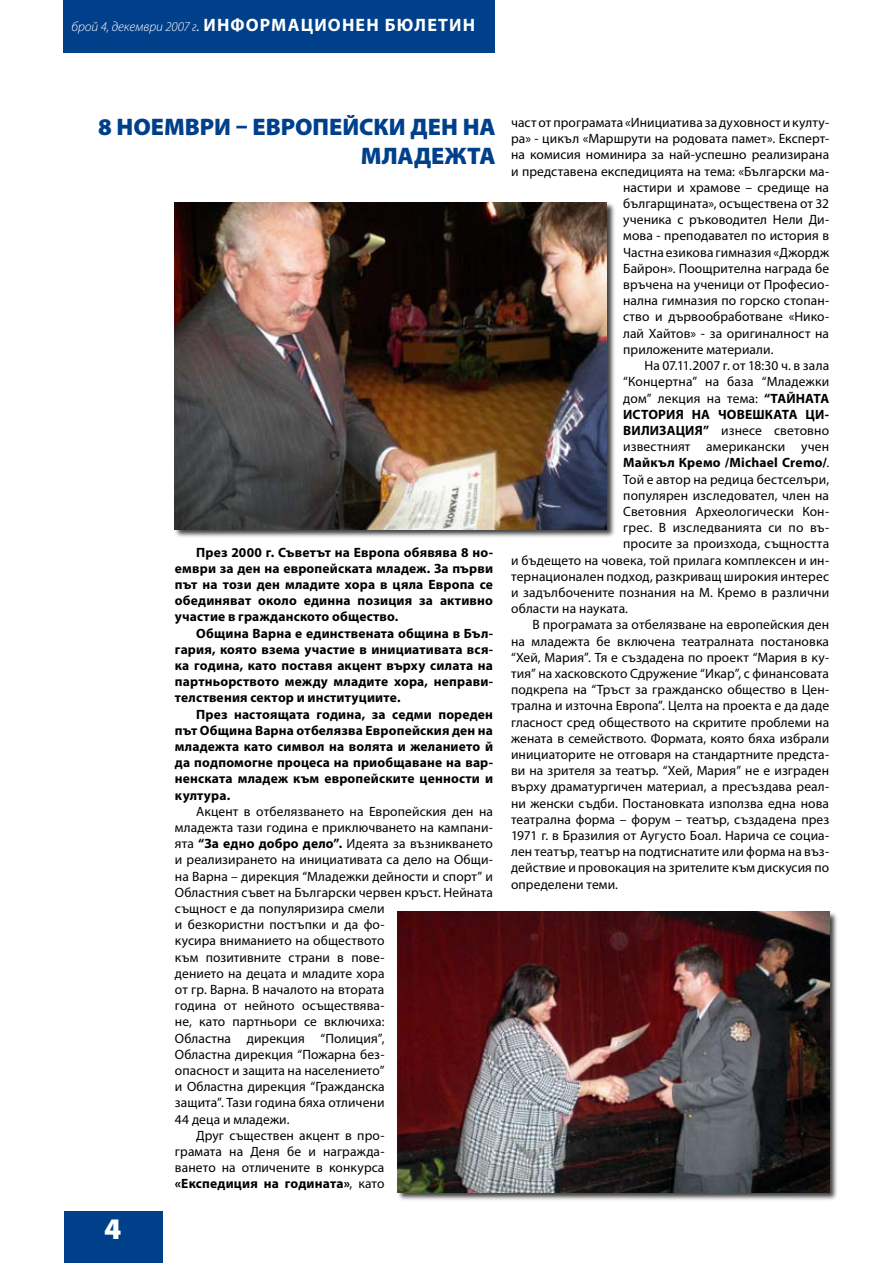
<style>
.page{position:relative;width:893px;height:1263px;background:#fff}
.page>*{position:absolute;margin:0;border:0;box-sizing:border-box;transform-origin:0 0}
.t1{font:900 24px/28.8px "Myriad Pro";color:#00408b;text-align:right}
.t2{font:700 18px "Myriad Pro";letter-spacing:.065em;color:#fff}
.t3{font:13.5px "Myriad Pro";letter-spacing:.01em;color:#000}
.t4{font:700 13.5px/16.2px "Myriad Pro";letter-spacing:.015em;color:#000;text-align:justify}
.s1{font-weight:300;font-style:italic;font-size:13.5px}
.s2{font-weight:400;font-style:italic;font-size:13.5px}
.s3{font-weight:700}
.s4{font-weight:400}
</style>
<div class="page">
<div style="left:63px;top:0;width:431px;height:53px;background:#00408b"></div>
<div style="left:396px;top:910px;width:443px;height:292px;background:#000;opacity:.75"></div>
<img style="left:397px;top:912px;width:432px;height:280px">
<div style="left:173px;top:202px;width:443px;height:337px;background:#000;opacity:.75"></div>
<img style="left:174px;top:203px;width:432px;height:326px">
<div style="left:64px;top:1211px;width:98px;height:52px;background:#00408b"></div>
<h2 class="t2" style="left:71px;top:13px;width:405px"><span class="s1">брой 4, декември 2007 г</span><span class="s2">.</span> ИНФОРМАЦИОНЕН БЮЛЕТИН</h2>
<h1 class="t1" style="left:98px;top:111px;width:399px">8 НОЕМВРИ – ЕВРОПЕЙСКИ ДЕН НА<br>МЛАДЕЖТА</h1>
<p class="t4" style="left:175px;top:543px;width:320px;text-indent:21px">През 2000 г. Съветът на Европа обявява 8 но&shy;ември за ден на европейската младеж. За първи път на този ден младите хора в цяла Европа се обединяват около единна позиция за активно участие в гражданското общество.</p>
<p class="t4" style="left:175px;top:624px;width:320px;text-indent:21px">Община Варна е единствената община в Бъл&shy;гария, която взема участие в инициативата вся&shy;ка година, като поставя акцент върху силата на партньорството между младите хора, неправи&shy;телствения сектор и институциите.</p>
<p class="t4" style="left:175px;top:705px;width:320px;text-indent:21px">През настоящата година, за седми пореден път Община Варна отбелязва Европейския ден на младежта като символ на волята и желанието й да подпомогне процеса на приобщаване на вар&shy;ненската младеж към европейските ценности и култура.</p>
<p class="t3" style="left:196px;top:803px;width:298px">Акцент в отбелязването на Европейския ден на</p>
<p class="t3" style="left:175px;top:819px;width:320px">младежта тази година е приключването на кампани-</p>
<p class="t3" style="left:175px;top:835px;width:320px">ята <span class="s3">“За едно добро дело”.</span> Идеята за възникването</p>
<p class="t3" style="left:175px;top:851px;width:320px">и реализирането на инициативата са дело на Общи-</p>
<p class="t3" style="left:175px;top:868px;width:320px">на Варна – дирекция “Младежки дейности и спорт” и</p>
<p class="t3" style="left:175px;top:884px;width:320px">Областния съвет на Български червен кръст. Нейната</p>
<p class="t3" style="left:175px;top:900px;width:211px">същност е да популяризира смели</p>
<p class="t3" style="left:175px;top:916px;width:211px">и безкористни постъпки и да фо-</p>
<p class="t3" style="left:175px;top:932px;width:211px">кусира вниманието на обществото</p>
<p class="t3" style="left:175px;top:949px;width:211px">към позитивните страни в пове-</p>
<p class="t3" style="left:175px;top:965px;width:211px">дението на децата и младите хора</p>
<p class="t3" style="left:175px;top:981px;width:211px">от гр. Варна. В началото на втората</p>
<p class="t3" style="left:175px;top:997px;width:211px">година от нейното осъществява-</p>
<p class="t3" style="left:175px;top:1013px;width:211px">не, като партньори се включиха:</p>
<p class="t3" style="left:175px;top:1030px;width:211px">Областна дирекция “Полиция”,</p>
<p class="t3" style="left:175px;top:1046px;width:211px">Областна дирекция “Пожарна без-</p>
<p class="t3" style="left:175px;top:1062px;width:211px">опасност и защита на населението”</p>
<p class="t3" style="left:175px;top:1078px;width:211px">и Областна дирекция “Гражданска</p>
<p class="t3" style="left:175px;top:1094px;width:211px">защита”. Тази година бяха отличени</p>
<p class="t3" style="left:175px;top:1111px;width:116px">44 деца и младежи.</p>
<p class="t3" style="left:196px;top:1127px;width:190px">Друг съществен акцент в про-</p>
<p class="t3" style="left:175px;top:1143px;width:211px">грамата на Деня бе и награжда-</p>
<p class="t3" style="left:175px;top:1159px;width:211px">ването на отличените в конкурса</p>
<p class="t4" style="left:175px;top:1175px;width:211px">«Експедиция на годината»<span class="s4">, като</span></p>
<p class="t3" style="left:511px;top:114px;width:320px">част от програмата «Инициатива за духовност и култу-</p>
<p class="t3" style="left:511px;top:130px;width:320px">ра» - цикъл «Маршрути на родовата памет». Експерт-</p>
<p class="t3" style="left:511px;top:147px;width:320px">на комисия номинира за най-успешно реализирана</p>
<p class="t3" style="left:511px;top:163px;width:320px">и представена експедицията на тема: «Български ма-</p>
<p class="t3" style="left:623px;top:179px;width:207px">настири и храмове – средище на</p>
<p class="t3" style="left:623px;top:195px;width:207px">българщината», осъществена от 32</p>
<p class="t3" style="left:623px;top:211px;width:207px">ученика с ръководител Нели Ди-</p>
<p class="t3" style="left:623px;top:228px;width:207px">мова - преподавател по история в</p>
<p class="t3" style="left:623px;top:244px;width:207px">Частна езикова гимназия «Джордж</p>
<p class="t3" style="left:623px;top:260px;width:207px">Байрон». Поощрителна награда бе</p>
<p class="t3" style="left:623px;top:276px;width:207px">връчена на ученици от Професио-</p>
<p class="t3" style="left:623px;top:292px;width:207px">нална гимназия по горско стопан-</p>
<p class="t3" style="left:623px;top:309px;width:207px">ство и дървообработване «Нико-</p>
<p class="t3" style="left:623px;top:325px;width:207px">лай Хайтов» - за оригиналност на</p>
<p class="t3" style="left:623px;top:341px;width:152px">приложените материали.</p>
<p class="t3" style="left:644px;top:357px;width:186px">На 07.11.2007 г. от 18:30 ч. в зала</p>
<p class="t3" style="left:623px;top:373px;width:207px">“Концертна” на база “Младежки</p>
<p class="t3" style="left:623px;top:390px;width:208px">дом” лекция на тема: <span class="s3">“ТАЙНАТА</span></p>
<p class="t4" style="left:623px;top:406px;width:207px">ИСТОРИЯ НА ЧОВЕШКАТА ЦИ-</p>
<p class="t3" style="left:623px;top:422px;width:207px"><span class="s3">ВИЛИЗАЦИЯ”</span> изнесе световно</p>
<p class="t3" style="left:623px;top:438px;width:207px">известният американски учен</p>
<p class="t4" style="left:623px;top:454px;width:207px">Майкъл Кремо /Michael Cremo/<span class="s4">.</span></p>
<p class="t3" style="left:623px;top:471px;width:207px">Той е автор на редица бестселъри,</p>
<p class="t3" style="left:623px;top:487px;width:207px">популярен изследовател, член на</p>
<p class="t3" style="left:623px;top:503px;width:207px">Световния Археологически Кон-</p>
<p class="t3" style="left:623px;top:519px;width:207px">грес. В изследванията си по въ-</p>
<p class="t3" style="left:623px;top:535px;width:207px">просите за произхода, същността</p>
<p class="t3" style="left:511px;top:552px;width:320px">и бъдещето на човека, той прилага комплексен и ин-</p>
<p class="t3" style="left:511px;top:568px;width:320px">тернационален подход, разкриващ широкия интерес</p>
<p class="t3" style="left:511px;top:584px;width:320px">и задълбочените познания на М. Кремо в различни</p>
<p class="t3" style="left:511px;top:600px;width:119px">области на науката.</p>
<p class="t3" style="left:532px;top:616px;width:298px">В програмата за отбелязване на европейския ден</p>
<p class="t3" style="left:511px;top:633px;width:320px">на младежта бе включена театралната постановка</p>
<p class="t3" style="left:511px;top:649px;width:320px">“Хей, Мария”. Тя е създадена по проект “Мария в ку-</p>
<p class="t3" style="left:511px;top:665px;width:320px">тия” на хасковското Сдружение “Икар”, с финансовата</p>
<p class="t3" style="left:511px;top:681px;width:320px">подкрепа на “Тръст за гражданско общество в Цен-</p>
<p class="t3" style="left:511px;top:697px;width:320px">трална и източна Европа”. Целта на проекта е да даде</p>
<p class="t3" style="left:511px;top:714px;width:320px">гласност сред обществото на скритите проблеми на</p>
<p class="t3" style="left:511px;top:730px;width:320px">жената в семейството. Формата, която бяха избрали</p>
<p class="t3" style="left:511px;top:746px;width:320px">инициаторите не отговаря на стандартните предста-</p>
<p class="t3" style="left:511px;top:762px;width:320px">ви на зрителя за театър. “Хей, Мария” не е изграден</p>
<p class="t3" style="left:511px;top:778px;width:320px">върху драматургичен материал, а пресъздава реал-</p>
<p class="t3" style="left:511px;top:795px;width:320px">ни женски съдби. Постановката използва една нова</p>
<p class="t3" style="left:511px;top:811px;width:320px">театрална форма – форум – театър, създадена през</p>
<p class="t3" style="left:511px;top:827px;width:320px">1971 г. в Бразилия от Аугусто Боал. Нарича се социа-</p>
<p class="t3" style="left:511px;top:843px;width:320px">лен театър, театър на подтиснатите или форма на въз-</p>
<p class="t3" style="left:511px;top:859px;width:320px">действие и провокация на зрителите към дискусия по</p>
<p class="t3" style="left:511px;top:876px;width:109px">определени теми.</p>
</div>
